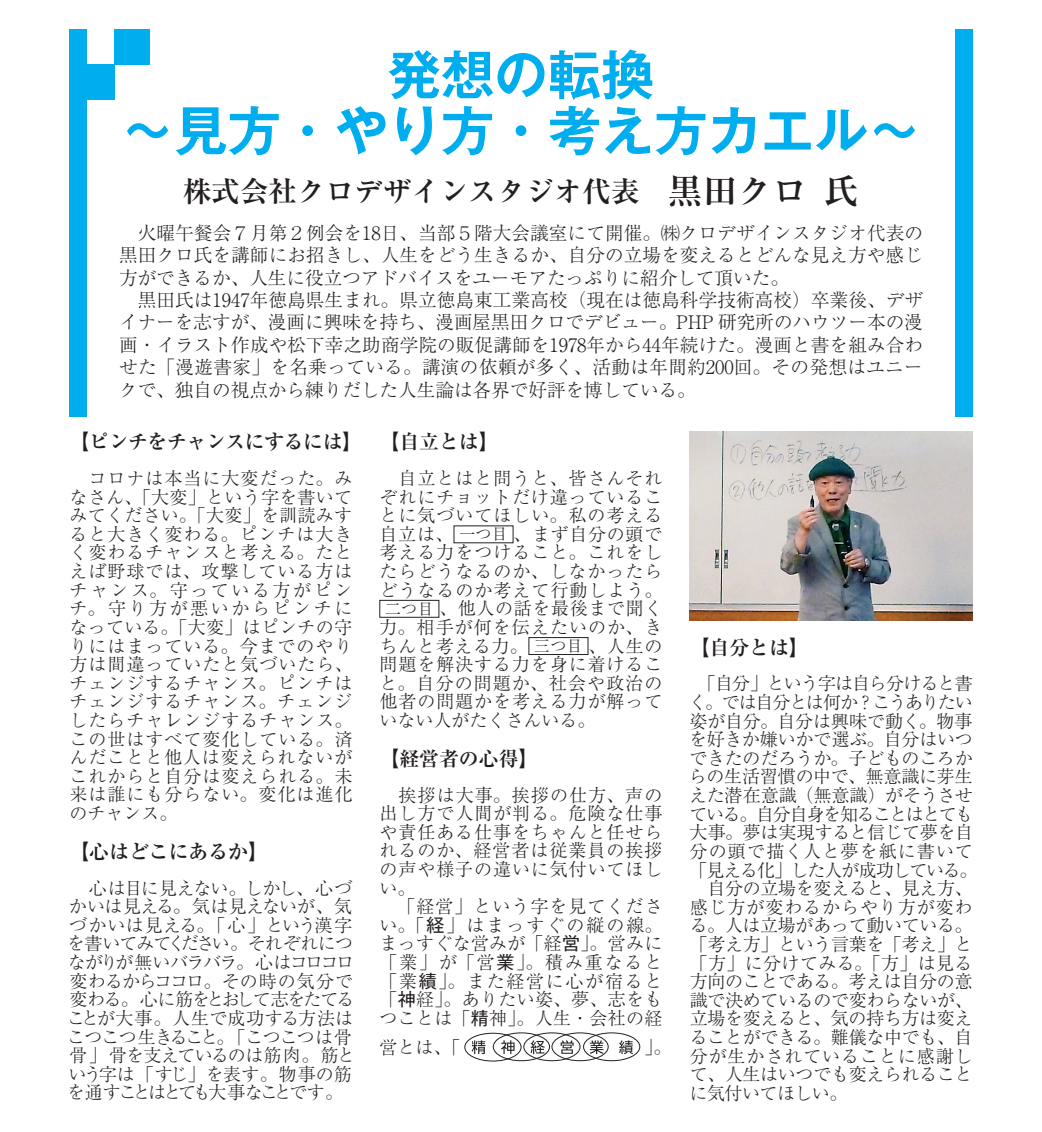
<style>
.page{position:relative;width:1042px;height:1132px;background:#fff}
.page>*{position:absolute;margin:0;border:0;box-sizing:border-box;transform-origin:0 0}
.t1{font:700 53.38px/55.8px "Gothic MB101 Pro De";color:#00aeef;text-align:center}
.t2{font:700 34.65px "Ryumin Pro";color:#231f20}
.t3{font:700 28.53px "Ryumin Pro";color:#231f20}
.t4{font:700 19.78px "Ryumin Pro";color:#231f20}
.t5{font:700 19.78px "Ryumin Pro";letter-spacing:-.02em;color:#231f20}
.t6{font:300 18.55px/22.4px "Ryumin Pro";letter-spacing:.005em;color:#231f20}
.t7{font:300 18.03px/18.6px "Ryumin Pro";letter-spacing:-.015em;color:#231f20}
.t8{font:300 18.03px/18.6px "Ryumin Pro";letter-spacing:.02em;color:#231f20;text-align:justify}
.t9{font:300 18.03px/18.6px "Ryumin Pro";letter-spacing:.055em;color:#231f20;text-align:right}
.t10{font:300 18.03px/18.6px "Ryumin Pro";letter-spacing:-.05em;color:#231f20}
.t11{font:300 18.03px/18.6px "Ryumin Pro";letter-spacing:.05em;color:#231f20}
.t12{font:300 18.03px/18.6px "Ryumin Pro";letter-spacing:.06em;color:#231f20;text-align:right}
.t13{font:300 18.03px "Ryumin Pro";letter-spacing:.04em;color:#231f20}
.t14{font:300 16.1px "Ryumin Pro";color:#231f20}
.s1{font-family:"Gothic MB101 Pro";font-weight:400}
</style>
<div class="page">
<div style="left:379px;top:600px;width:60px;height:17px;border:1px solid #231f20"></div>
<div style="left:529px;top:637px;width:59px;height:17px;border:1px solid #231f20"></div>
<svg style="left:472px;top:1040px;width:13px;height:13px"></svg>
<svg style="left:501px;top:1040px;width:13px;height:13px"></svg>
<svg style="left:530px;top:1039px;width:15px;height:14px"></svg>
<svg style="left:561px;top:1040px;width:12px;height:13px"></svg>
<svg style="left:590px;top:1039px;width:13px;height:14px"></svg>
<svg style="left:619px;top:1040px;width:14px;height:13px"></svg>
<div style="left:464px;top:1032px;width:57px;height:28px;border:1px solid #231f20;border-radius:50%"></div>
<div style="left:493px;top:1032px;width:57px;height:28px;border:1px solid #231f20;border-radius:50%"></div>
<div style="left:523px;top:1032px;width:57px;height:28px;border:1px solid #231f20;border-radius:50%"></div>
<div style="left:551px;top:1032px;width:57px;height:28px;border:1px solid #231f20;border-radius:50%"></div>
<div style="left:583px;top:1032px;width:57px;height:28px;border:1px solid #231f20;border-radius:50%"></div>
<img style="left:690px;top:432px;width:282px;height:188px">
<div style="left:69px;top:30px;width:18px;height:387px;background:#00aeef"></div>
<div style="left:955px;top:30px;width:17px;height:387px;background:#00aeef"></div>
<div style="left:114px;top:30px;width:35px;height:35px;background:#00aeef"></div>
<div style="left:79px;top:64px;width:35px;height:35px;background:#00aeef"></div>
<h1 class="t1" style="left:121px;top:40px;width:801px">発想の転換<br>～見方・やり方・考え方カエル~</h1>
<h2 class="t2" style="left:824px;top:163px;width:36px">氏</h2>
<h2 class="t2" style="left:668px;top:163px;width:140px">黒田クロ</h2>
<h3 class="t3" style="left:183px;top:168px;width:486px">株式会社クロデザインスタジオ代表　</h3>
<p class="t6" style="left:119px;top:220px;width:805px">　火曜午餐会７月第２例会を18日、当部５階大会議室にて開催。㈱クロデザインスタジオ代表の黒田クロ氏を講師にお招きし、人生をどう生きるか、自分の立場を変えるとどんな見え方や感じ方ができるか、人生に役立つアドバイスをユーモアたっぷりに紹介して頂いた。<br>　黒田氏は1947年徳島県生まれ。県立徳島東工業高校（現在は徳島科学技術高校）卒業後、デザイナーを志すが、漫画に興味を持ち、漫画屋黒田クロでデビュー。PHP 研究所のハウツー本の漫画・イラスト作成や松下幸之助商学院の販促講師を1978年から44年続けた。漫画と書を組み合わせた「漫遊書家」を名乗っている。講演の依頼が多く、活動は年間約200回。その発想はユニークで、独自の視点から練りだした人生論は各界で好評を博している。</p>
<p class="t5" style="left:69px;top:426px;width:294px">【ピンチをチャンスにするには【</p>
<p class="t8" style="left:69px;top:467px;width:284px">　コロナは本当に大変だった。みなさん、「大変」という字を書いてみてください。「大変」を訓読みすると大きく変わる。ピンチは大きく変わるチャンスと考える。たとえば野球では、攻撃している方はチャンス。守っている方がピンチ。守り方が悪いからピンチになっている。「大変」はピンチの守りにはまっている。今までのやり方は間違っていたと気づいたら、チェンジするチャンス。ピンチはチェンジするチャンス。チェンジしたらチャレンジするチャンス。この世はすべて変化している。済んだことと他人は変えられないがこれからと自分は変えられる。未来は誰にも分らない。変化は進化のチャンス。</p>
<p class="t4" style="left:69px;top:835px;width:200px">【心はどこにあるか【</p>
<p class="t10" style="left:67px;top:876px;width:289px">　心は目に見えない。しかし、心づかいは見える。気は見えないが、気づかいは見える。「心」という漢字を書いてみてください。それぞれにつながりが無いバラバラ。心はコロコロ変わるからココロ。その時の気分で変わる。心に筋をとおして志をたてることが大事。人生で成功する方法はこつこつ生きること。「こつこつは骨骨」骨を支えているのは筋肉。筋という字は「すじ」を表す。物事の筋を通すことはとても大事なことです。</p>
<p class="t4" style="left:379px;top:426px;width:121px">【自立とは【</p>
<p class="t9" style="left:379px;top:467px;width:284px">　自立とはと問うと、皆さんそれぞれにチョットだけ違っていることに気づいてほしい。私の考える、まず自分の頭で</p>
<p class="t8" style="left:379px;top:523px;width:75px">自立は、</p>
<p class="t9" style="left:379px;top:542px;width:284px">考える力をつけること。これをし</p>
<p class="t9" style="left:379px;top:560px;width:284px">たらどうなるのか、しなかったら</p>
<p class="t9" style="left:379px;top:579px;width:284px">どうなるのか考えて行動しよう。</p>
<p class="t13" style="left:439px;top:594px;width:225px">、他人の話を最後まで聞く</p>
<p class="t14" style="left:459px;top:521px;width:50px">一つ目</p>
<p class="t14" style="left:385px;top:596px;width:50px">二つ目</p>
<p class="t12" style="left:379px;top:616px;width:284px">力。相手が何を伝えたいのか、き、人生の</p>
<p class="t11" style="left:379px;top:635px;width:284px">ちんと考える力。<br>問題を解決する力を身に着けること。自分の問題か、社会や政治の他者の問題かを考える力が解っていない人がたくさんいる。</p>
<p class="t4" style="left:379px;top:742px;width:160px">【経営者の心得【</p>
<p class="t9" style="left:379px;top:783px;width:284px;text-align:left">　挨拶は大事。挨拶の仕方、声の出し方で人間が判る。危険な仕事や責任ある仕事をちゃんと任せられるのか、経営者は従業員の挨拶の声や様子の違いに気付いてほしい。<br>　「経営」という字を見てください。「<span class="s1">経</span>」はまっすぐの縦の線。まっすぐな営みが「経<span class="s1">営</span>」。営みに「業」が「営<span class="s1">業</span>」。積み重なると「業<span class="s1">績</span>」。また経営に心が宿ると「<span class="s1">神</span>経」。ありたい姿、夢、志をもつことは「<span class="s1">精</span>神」。人生・会社の経</p>
<p class="t8" style="left:644px;top:1035px;width:28px">。「</p>
<p class="t14" style="left:534px;top:633px;width:50px">三つ目</p>
<p class="t8" style="left:379px;top:1035px;width:82px">営とは」、</p>
<p class="t4" style="left:690px;top:631px;width:121px">【自分とは【</p>
<p class="t7" style="left:689px;top:672px;width:290px">　「自分」という字は自ら分けると書く。では自分とは何か？こうありたい姿が自分。自分は興味で動く。物事を好きか嫌いかで選ぶ。自分はいつできたのだろうか。子どものころからの生活習慣の中で、無意識に芽生えた潜在意識（無意識）がそうさせている。自分自身を知ることはとても大事。夢は実現すると信じて夢を自分の頭で描く人と夢を紙に書いて「見える化」した人が成功している。　自分の立場を変えると、見え方、感じ方が変わるからやり方が変わる。人は立場があって動いている。「考え方」という言葉を「考え」と「方」に分けてみる。「方」は見る方向のことである。考えは自分の意識で決めているので変わらないが、立場を変えると、気の持ち方は変えることができる。難儀な中でも、自分が生かされていることに感謝して、人生はいつでも変えられることに気付いてほしい。</p>
</div>
